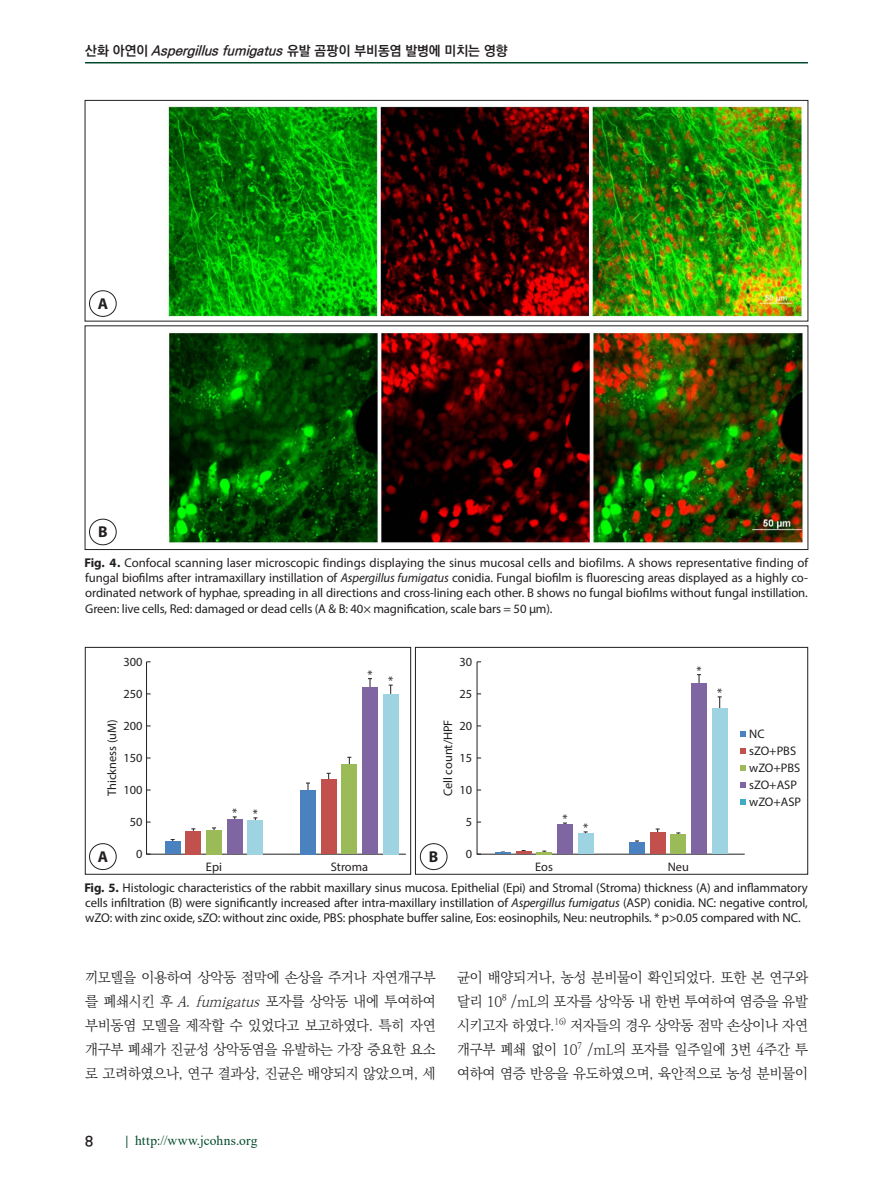
<style>
.page{position:relative;width:893px;height:1191px;background:#fff}
.page>*{position:absolute;margin:0;border:0;box-sizing:border-box;transform-origin:0 0}
.t1{font:700 15.75px "Myriad Pro";color:#231f20}
.t2{font:300 14.25px/24px "Ko Pub World Batang";letter-spacing:-.015em;color:#231f20}
.t3{font:700 14.25px "Ko Pub World Dotum";color:#231f20}
.t4{font:700 13.5px "Ko Pub Dotum";color:#231f20}
.t5{font:13.5px "Times New Roman";letter-spacing:.015em;color:#01492b}
.t6{font:12.75px/15.3px "Myriad Pro";letter-spacing:-.01em;color:#231f20;text-align:justify}
.t7{font:12.45px "Myriad Pro";color:#231f20}
.t8{font:300 8.25px "Ko Pub World Batang";color:#231f20}
.s1{font-style:italic}
.s2{font-weight:700}
</style>
<div class="page">
<hr style="left:85px;top:62px;width:723px;height:1px;background:#01492b">
<img style="left:168px;top:103px;width:636px;height:216px">
<div style="left:85px;top:100px;width:723px;height:221px;border:1px solid #231f20"></div>
<img style="left:168px;top:331px;width:637px;height:213px">
<div style="left:85px;top:325px;width:723px;height:225px;border:1px solid #231f20"></div>
<div style="left:89px;top:519px;width:27px;height:26px;border:1px solid #231f20;border-radius:50%"></div>
<div style="left:89px;top:290px;width:27px;height:27px;border:1px solid #231f20;border-radius:50%"></div>
<svg style="left:146px;top:661px;width:260px;height:194px"></svg>
<svg style="left:191px;top:828px;width:4px;height:3px"></svg>
<svg style="left:212px;top:827px;width:4px;height:3px"></svg>
<svg style="left:233px;top:816px;width:4px;height:3px"></svg>
<svg style="left:253px;top:817px;width:4px;height:3px"></svg>
<svg style="left:306px;top:782px;width:4px;height:8px"></svg>
<svg style="left:327px;top:773px;width:4px;height:6px"></svg>
<svg style="left:347px;top:757px;width:4px;height:8px"></svg>
<svg style="left:368px;top:678px;width:4px;height:9px"></svg>
<svg style="left:389px;top:685px;width:4px;height:9px"></svg>
<div style="left:300px;top:790px;width:16px;height:64px;background:#4a81bf"></div>
<div style="left:321px;top:779px;width:15px;height:75px;background:#c2504d"></div>
<div style="left:342px;top:765px;width:15px;height:89px;background:#9abb58"></div>
<div style="left:362px;top:687px;width:16px;height:167px;background:#8065a3"></div>
<div style="left:383px;top:694px;width:15px;height:160px;background:#9ed3e1"></div>
<div style="left:165px;top:841px;width:15px;height:13px;background:#4a81bf"></div>
<div style="left:186px;top:831px;width:15px;height:23px;background:#c2504d"></div>
<div style="left:206px;top:830px;width:16px;height:24px;background:#9abb58"></div>
<div style="left:227px;top:819px;width:15px;height:35px;background:#8065a3"></div>
<div style="left:248px;top:820px;width:15px;height:34px;background:#9ed3e1"></div>
<div style="left:85px;top:647px;width:326px;height:227px;border:1px solid #231f20"></div>
<svg style="left:476px;top:661px;width:269px;height:194px"></svg>
<svg style="left:495px;top:851px;width:16px;height:3px"></svg>
<hr style="left:516px;top:851px;width:15px;height:3px;background:#c2504d">
<svg style="left:537px;top:850px;width:15px;height:4px"></svg>
<div style="left:557px;top:824px;width:16px;height:30px;background:#8065a3"></div>
<div style="left:578px;top:833px;width:15px;height:21px;background:#9ed3e1"></div>
<div style="left:629px;top:843px;width:16px;height:11px;background:#4a81bf"></div>
<div style="left:650px;top:832px;width:15px;height:22px;background:#c2504d"></div>
<div style="left:671px;top:834px;width:15px;height:20px;background:#9abb58"></div>
<div style="left:691px;top:683px;width:16px;height:171px;background:#8065a3"></div>
<div style="left:712px;top:708px;width:15px;height:146px;background:#9ed3e1"></div>
<svg style="left:740px;top:800px;width:5px;height:5px"></svg>
<svg style="left:740px;top:782px;width:5px;height:6px"></svg>
<svg style="left:740px;top:765px;width:5px;height:6px"></svg>
<svg style="left:740px;top:748px;width:5px;height:5px"></svg>
<svg style="left:740px;top:731px;width:5px;height:5px"></svg>
<div style="left:415px;top:647px;width:393px;height:227px;border:1px solid #231f20"></div>
<div style="left:89px;top:843px;width:27px;height:26px;border:1px solid #231f20;border-radius:50%"></div>
<div style="left:420px;top:843px;width:27px;height:26px;border:1px solid #231f20;border-radius:50%"></div>
<p class="t4" style="left:85px;top:44px;width:424px">산 화 아 연 이 <span class="s1">Aspergillusfumigatus</span> 유 발 곰 팡 이 부 비 동 염 발 병 에 미 치 는 영 향</p>
<p class="t1" style="left:98px;top:293px;width:12px">A</p>
<p class="t1" style="left:98px;top:522px;width:11px">B</p>
<p class="t6" style="left:84px;top:554px;width:725px"><span class="s2">Fig. 4.</span> Confocal scanning laser microscopic findings displaying the sinus mucosal cells and biofilms. A shows representative finding of fungal biofilms after intramaxillary instillation of <span class="s1">Aspergillus fumigatus</span> conidia. Fungal biofilm is fluorescing areas displayed as a highly co&shy;ordinated network of hyphae, spreading in all directions and cross-lining each other. B shows no fungal biofilms without fungal instillation.<br>Green: live cells, Red: damaged or dead cells (A &amp; B: 40× magnification, scale bars = 50 μm).</p>
<p class="t7" style="left:123px;top:654px;width:21px">300</p>
<p class="t7" style="left:460px;top:654px;width:14px">30</p>
<p class="t7" style="left:367px;top:667px;width:7px">*</p>
<p class="t7" style="left:388px;top:673px;width:7px">*</p>
<p class="t7" style="left:123px;top:686px;width:21px">250</p>
<p class="t7" style="left:123px;top:718px;width:21px">200</p>
<p class="t7" style="left:104px;top:796px;width:78px;rotate:-90deg">Thickness (uM)</p>
<p class="t7" style="left:123px;top:750px;width:21px">150</p>
<p class="t7" style="left:123px;top:782px;width:21px">100</p>
<p class="t7" style="left:460px;top:686px;width:14px">25</p>
<p class="t7" style="left:460px;top:718px;width:14px">20</p>
<p class="t7" style="left:440px;top:796px;width:78px;rotate:-90deg">Cell count/HPF</p>
<p class="t7" style="left:460px;top:750px;width:14px">15</p>
<p class="t7" style="left:460px;top:782px;width:14px">10</p>
<p class="t7" style="left:232px;top:805px;width:57px">* * * *</p>
<p class="t7" style="left:130px;top:814px;width:14px">50</p>
<p class="t7" style="left:466px;top:814px;width:8px">5</p>
<p class="t7" style="left:136px;top:846px;width:8px">0</p>
<p class="t7" style="left:436px;top:846px;width:8px">0</p>
<p class="t1" style="left:98px;top:846px;width:12px">A</p>
<p class="t1" style="left:429px;top:846px;width:11px">B</p>
<p class="t7" style="left:206px;top:859px;width:18px">Epi</p>
<p class="t7" style="left:331px;top:859px;width:39px">Stroma</p>
<p class="t7" style="left:466px;top:846px;width:8px">0</p>
<p class="t7" style="left:696px;top:663px;width:7px">*</p>
<p class="t7" style="left:562px;top:811px;width:7px">*</p>
<p class="t7" style="left:583px;top:820px;width:7px">*</p>
<p class="t7" style="left:535px;top:859px;width:19px">Eos</p>
<p class="t7" style="left:668px;top:859px;width:23px">Neu</p>
<p class="t7" style="left:717px;top:685px;width:7px">*</p>
<p class="t7" style="left:749px;top:726px;width:17px">NC</p>
<p class="t7" style="left:749px;top:743px;width:48px">sZO+PBS</p>
<p class="t7" style="left:749px;top:760px;width:53px">wZO+PBS</p>
<p class="t7" style="left:720px;top:760px;width:53px">wZO+PBS</p>
<p class="t7" style="left:749px;top:777px;width:49px">sZO+ASP</p>
<p class="t7" style="left:720px;top:794px;width:53px">wZO+ASP</p>
<p class="t7" style="left:749px;top:794px;width:53px">wZO+ASP</p>
<p class="t6" style="left:84px;top:879px;width:725px"><span class="s2">Fig. 5.</span> Histologic characteristics of the rabbit maxillary sinus mucosa. Epithelial (Epi) and Stromal (Stroma) thickness (A) and inflammatory cells infiltration (B) were significantly increased after intra-maxillary instillation of <span class="s1">Aspergillus fumigatus</span> (ASP) conidia. NC: negative control, wZO: with zinc oxide, sZO: without zinc oxide, PBS: phosphate buffer saline, Eos: eosinophils, Neu: neutrophils. * p&gt;0.05 compared with NC.</p>
<p class="t2" style="left:85px;top:966px;width:352px;text-align:justify">끼모델을 이용하여 상악동 점막에 손상을 주거나 자연개구부 를 폐쇄시킨 후 <span class="s1">A.fumigatus</span>포자를 상악동 내에 투여하여 부비동염 모델을 제작할 수 있었다고 보고하였다. 특히 자연 개구부 폐쇄가 진균성 상악동염을 유발하는 가장 중요한 요소 로 고려하였으나, 연구 결과상, 진균은 배양되지 않았으며, 세</p>
<p class="t2" style="left:457px;top:966px;width:352px">균이 배양되거나, 농성 분비물이 확인되었다. 또한 본 연구와 달리 10</p>
<p class="t8" style="left:502px;top:991px;width:6px">8</p>
<p class="t2" style="left:457px;top:990px;width:352px;text-indent:54px">/mL의 포자를 상악동 내 한번 투여하여 염증을 유발 시키고자 하였다.</p>
<p class="t8" style="left:555px;top:1015px;width:13px">16)</p>
<p class="t2" style="left:457px;top:1014px;width:352px;text-indent:113px">저자들의 경우 상악동 점막 손상이나 자연 개구부 폐쇄 없이 10</p>
<p class="t8" style="left:577px;top:1039px;width:6px">7</p>
<p class="t2" style="left:457px;top:1038px;width:352px;text-align:right">/mL의 포자를 일주일에 3번 4주간 투<br>여하여 염증 반응을 유도하였으며, 육안적으로 농성 분비물이</p>
<p class="t3" style="left:85px;top:1130px;width:10px">8</p>
<p class="t5" style="left:125px;top:1130px;width:133px"><span class="s2">|</span> http://www.jcohns.org</p>
</div>
